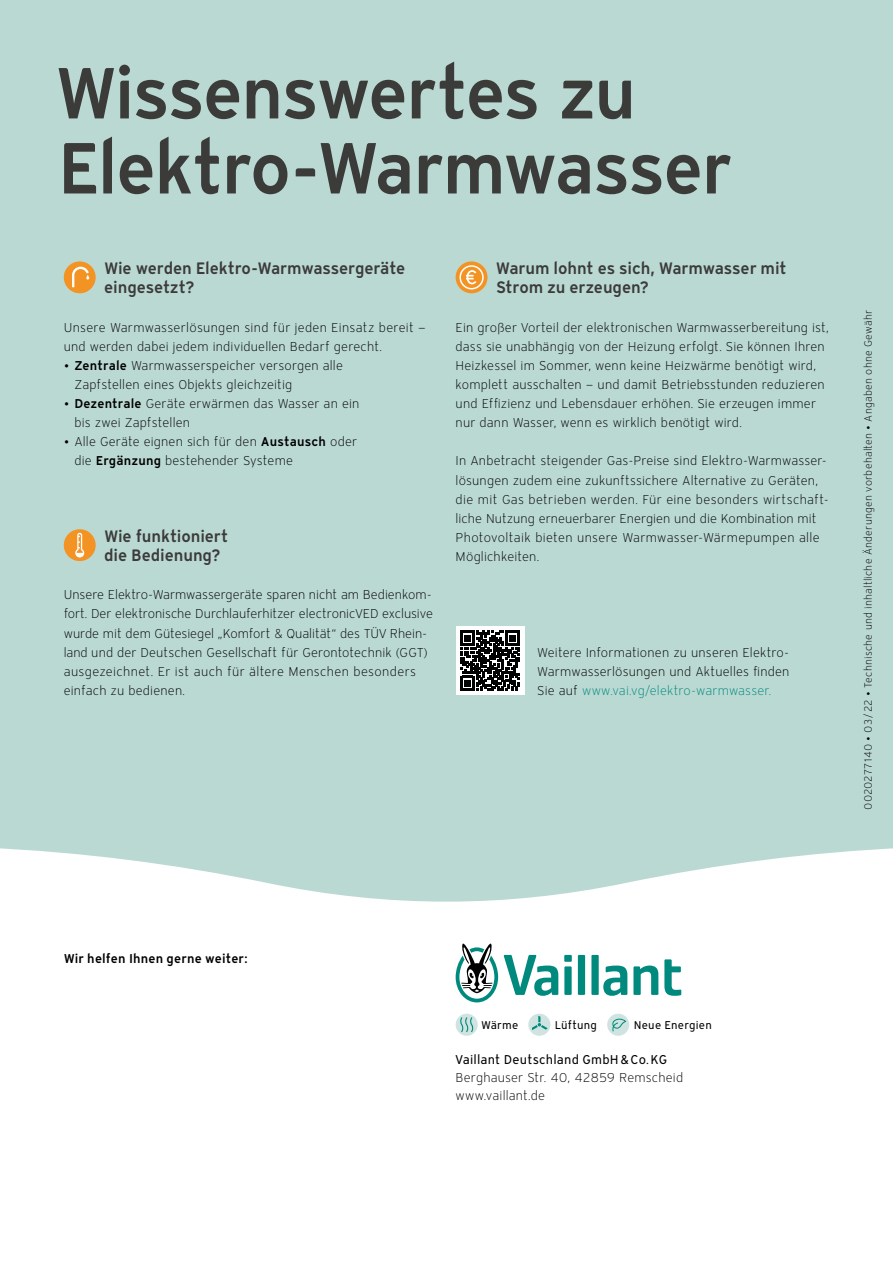
<style>
.page{position:relative;width:893px;height:1263px;background:#bbd9d3}
.page>*{position:absolute;margin:0;border:0;box-sizing:border-box;transform-origin:0 0}
.t1{font:600 72px/75px "Vaillant 16";letter-spacing:-.03em;color:#3b3b3a}
.t2{font:600 16.5px/19px "Vaillant 16";letter-spacing:-.01em;color:#3b3b3a}
.t3{font:300 12.75px/19.2px "Vaillant 16";letter-spacing:.01em;color:#000}
.t4{font:12.75px "Vaillant 16";letter-spacing:.01em;color:#000}
.t5{font:600 12.75px "Vaillant 16";letter-spacing:.015em;color:#000}
.t6{font:11.25px "Vaillant 16";letter-spacing:.02em;color:#000}
.t7{font:300 10.5px "Vaillant 16";letter-spacing:.02em;color:#000}
.s1{font-weight:600}
.s2{color:#00897d}
</style>
<div class="page">
<div style="left:0;top:1069px;width:893px;height:194px;background:#fff"></div>
<svg style="left:0;top:848px;width:893px;height:221px;background:#f5f9f9"></svg>
<div style="left:456px;top:944px;width:228px;height:58px;background:#fff"></div>
<svg style="left:603px;top:965px;width:24px;height:31px"></svg>
<svg style="left:664px;top:959px;width:17px;height:37px"></svg>
<svg style="left:633px;top:965px;width:25px;height:30px"></svg>
<div style="left:591px;top:955px;width:8px;height:40px;background:#00897d"></div>
<div style="left:578px;top:955px;width:7px;height:40px;background:#00897d"></div>
<div style="left:564px;top:966px;width:8px;height:29px;background:#00897d"></div>
<div style="left:564px;top:955px;width:8px;height:7px;background:#00897d"></div>
<svg style="left:504px;top:955px;width:54px;height:41px"></svg>
<svg style="left:456px;top:944px;width:42px;height:58px"></svg>
<svg style="left:456px;top:1014px;width:22px;height:22px"></svg>
<svg style="left:458px;top:1016px;width:18px;height:18px"></svg>
<div style="left:607px;top:1014px;width:22px;height:22px;background:linear-gradient(to right,#cfe4e0,#d3e6e3);border-radius:50%"></div>
<svg style="left:528px;top:1014px;width:22px;height:22px"></svg>
<svg style="left:460px;top:1017px;width:13px;height:15px"></svg>
<svg style="left:612px;top:1018px;width:14px;height:13px"></svg>
<svg style="left:532px;top:1016px;width:15px;height:14px"></svg>
<div style="left:64px;top:529px;width:32px;height:32px;background:#f39323;border-radius:50%"></div>
<svg style="left:75px;top:533px;width:9px;height:24px"></svg>
<div style="left:64px;top:261px;width:32px;height:32px;background:#f39323;border-radius:50%"></div>
<svg style="left:72px;top:267px;width:17px;height:20px"></svg>
<div style="left:456px;top:261px;width:31px;height:32px;background:#f39323;border-radius:50%"></div>
<svg style="left:459px;top:265px;width:25px;height:24px"></svg>
<div style="left:456px;top:626px;width:68px;height:69px;background:#fff"></div>
<svg style="left:460px;top:631px;width:60px;height:59px"></svg>
<h1 class="t1" style="left:55px;top:53px;width:679px">Wissenswertes zu<br>Elektro-Warmwasser</h1>
<p class="t2" style="left:104px;top:258px;width:303px">Wie werden Elektro-Warmwassergeräte eingesetzt?</p>
<p class="t3" style="left:64px;top:317px;width:364px">Unsere Warmwasserlösungen sind für jeden Einsatz bereit — und werden dabei jedem individuellen Bedarf gerecht.</p>
<p class="t3" style="left:74px;top:356px;width:270px;text-indent:-11px">• <span class="s1">Zentrale</span> Warmwasserspeicher versorgen alle<br>Zapfstellen eines Objekts gleichzeitig</p>
<p class="t3" style="left:74px;top:394px;width:286px;text-indent:-11px">• <span class="s1">Dezentrale</span> Geräte erwärmen das Wasser an ein bis zwei Zapfstellen</p>
<p class="t3" style="left:74px;top:432px;width:284px;text-indent:-11px">• Alle Geräte eignen sich für den <span class="s1">Austausch</span> oder die <span class="s1">Ergänzung</span> bestehender Systeme</p>
<p class="t2" style="left:104px;top:526px;width:126px">Wie funktioniert die Bedienung?</p>
<p class="t3" style="left:64px;top:585px;width:371px">Unsere Elektro-Warmwassergeräte sparen nicht am Bedienkom&shy;fort. Der elektronische Durchlauferhitzer electronicVED exclusive wurde mit dem Gütesiegel „Komfort &amp; Qualität“ des TÜV Rhein&shy;land und der Deutschen Gesellschaft für Gerontotechnik (GGT) ausgezeichnet. Er ist auch für ältere Menschen besonders einfach zu bedienen.</p>
<p class="t2" style="left:496px;top:258px;width:292px">Warum lohnt es sich, Warmwasser mit<br>Strom zu erzeugen?</p>
<p class="t3" style="left:456px;top:317px;width:375px">Ein großer Vorteil der elektronischen Warmwasserbereitung ist, dass sie unabhängig von der Heizung erfolgt. Sie können Ihren Heizkessel im Sommer, wenn keine Heizwärme benötigt wird, komplett ausschalten — und damit Betriebsstunden reduzieren und Effizienz und Lebensdauer erhöhen. Sie erzeugen immer nur dann Wasser, wenn es wirklich benötigt wird.</p>
<p class="t3" style="left:456px;top:451px;width:375px">In Anbetracht steigender Gas- Preise sind Elektro-Warmwasser&shy;lösungen zudem eine zukunftssichere Alternative zu Geräten, die mit Gas betrieben werden. Für eine besonders wirtschaft&shy;liche Nutzung erneuerbarer Energien und die Kombination mit Photovoltaik bieten unsere Warmwasser-Wärmepumpen alle Möglichkeiten.</p>
<p class="t3" style="left:537px;top:642px;width:254px">Weitere Informationen zu unseren Elektro-<br>Warmwasserlösungen und Aktuelles finden<br>Sie auf <span class="s2">www.vai.vg/elektro-warmwasser.</span></p>
<p class="t7" style="left:861px;top:810px;width:501px;rotate:-90deg">0020277140 • 03/22 • Technische und inhaltliche Änderungen vorbehalten • Angaben ohne Gewähr</p>
<p class="t5" style="left:64px;top:950px;width:185px">Wir helfen Ihnen gerne weiter:</p>
<p class="t6" style="left:481px;top:1017px;width:39px">Wärme</p>
<p class="t6" style="left:555px;top:1017px;width:44px">Lüftung</p>
<p class="t6" style="left:634px;top:1017px;width:80px">Neue Energien</p>
<p class="t4" style="left:456px;top:1051px;width:213px">Vaillant Deutschland GmbH&amp;Co.KG</p>
<p class="t3" style="left:456px;top:1068px;width:229px;line-height:18px">Berghauser Str. 40, 42859 Remscheid www.vaillant.de</p>
</div>
